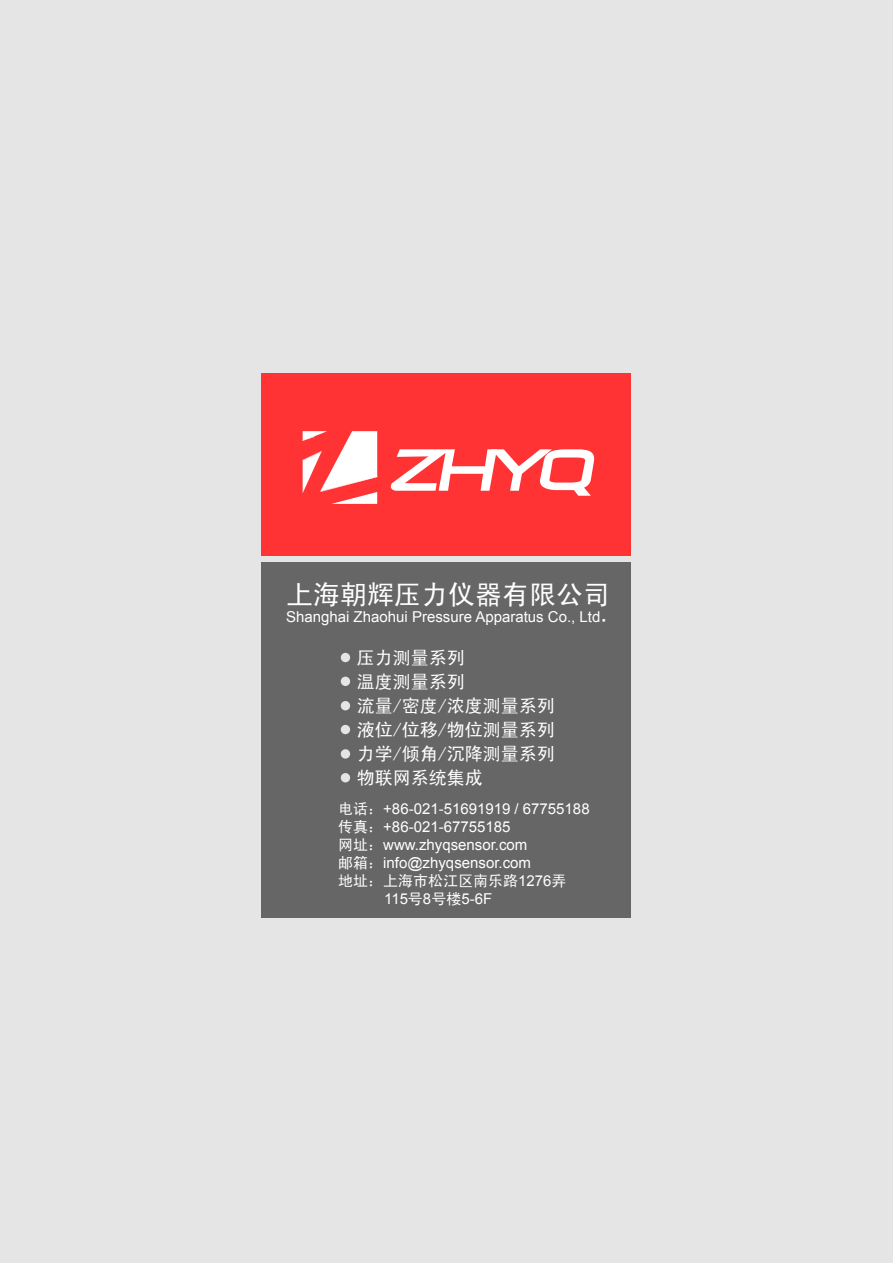
<style>
.page{position:relative;width:893px;height:1263px;background:#e5e5e5}
.page>*{position:absolute;margin:0;border:0;box-sizing:border-box;transform-origin:0 0}
.t1{font:27px "Sim Hei";color:#fff}
.t2{font:18px/24px "Sim Hei";color:#fff}
.t3{font:15px "Arial";color:#fff}
.t4{font:15px "Sim Hei";color:#fff}
.s1{font-family:"Sim Hei";font-size:27px}
.s2{font-family:"Sim Hei"}
.s3{font-family:"Arial"}
</style>
<div class="page">
<div style="left:262px;top:373px;width:369px;height:182px;background:#ff3334"></div>
<div style="left:262px;top:561px;width:369px;height:356px;background:#666"></div>
<svg style="left:303px;top:431px;width:74px;height:73px"></svg>
<svg style="left:390px;top:449px;width:205px;height:47px"></svg>
<div style="left:341px;top:653px;width:9px;height:9px;background:#e5e5e5;border-radius:50%"></div>
<div style="left:341px;top:676px;width:9px;height:10px;background:#e5e5e5;border-radius:50%"></div>
<div style="left:341px;top:701px;width:9px;height:9px;background:#e5e5e5;border-radius:50%"></div>
<div style="left:341px;top:725px;width:9px;height:9px;background:#e5e5e5;border-radius:50%"></div>
<div style="left:341px;top:749px;width:9px;height:9px;background:#e5e5e5;border-radius:50%"></div>
<div style="left:341px;top:773px;width:9px;height:9px;background:#e5e5e5;border-radius:50%"></div>
<p class="t1" style="left:286px;top:581px;width:325px">上海朝辉压力仪器有限公司</p>
<p class="t3" style="left:286px;top:607px;width:329px">Shanghai Zhaohui Pressure Apparatus Co., Ltd<span class="s1">.</span></p>
<p class="t2" style="left:357px;top:645px;width:199px">压力测量系列<br>温度测量系列<br>流量/密度/浓度测量系列液位/位移/物位测量系列力学/倾角/沉降测量系列物联网系统集成</p>
<p class="t3" style="left:338px;top:798px;width:253px"><span class="s2">电话：</span>+86-021-51691919 / 67755188</p>
<p class="t3" style="left:338px;top:816px;width:174px"><span class="s2">传真：</span>+86-021-67755185</p>
<p class="t3" style="left:338px;top:834px;width:191px"><span class="s2">网址：</span>www.zhyqsensor.com</p>
<p class="t3" style="left:338px;top:852px;width:194px"><span class="s2">邮箱：</span>info@zhyqsensor.com</p>
<p class="t4" style="left:338px;top:873px;width:230px">地址：上海市松江区南乐路<span class="s3">1276</span>弄</p>
<p class="t3" style="left:384px;top:888px;width:110px">115<span class="s2">号</span>8<span class="s2">号楼</span>5-6F</p>
</div>
